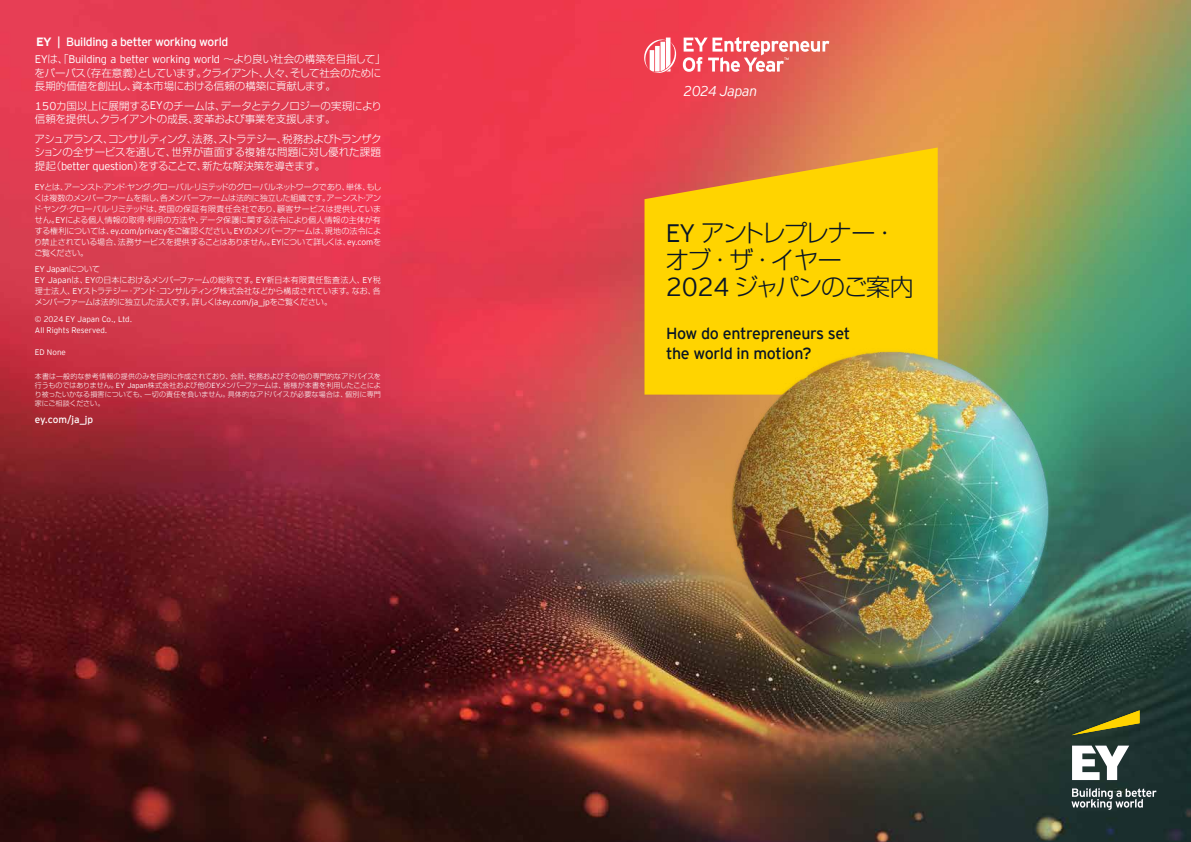
<style>
.page{position:relative;width:1191px;height:842px;background:#fff}
.page>*{position:absolute;margin:0;border:0;box-sizing:border-box;transform-origin:0 0}
.t1{font:300 24px/27px "Shin Go Pro";letter-spacing:-.065em;color:#081526}
.t2{font:16px/20px "EY Interstate";letter-spacing:-.02em;color:#081526}
.t3{font:italic 300 14.1px "EY Interstate";letter-spacing:-.02em;color:#fff}
.t4{font:12px "EY Interstate";letter-spacing:-.03em;color:#fff}
.t5{font:300 11px "EY Interstate";letter-spacing:-.02em;color:#fff}
.t6{font:300 10.5px/13.6px "Shin Go Pro";letter-spacing:-.025em;color:#fff}
.t7{font:10px "EY Interstate";color:#fff}
.t8{font:300 8.4px "EY Interstate";letter-spacing:-.025em;color:#fff}
.t9{font:300 8px/11px "Shin Go Pro";letter-spacing:-.02em;color:#fff;text-align:justify}
.t10{font:300 8px/11px "EY Interstate";color:#fff}
.t11{font:300 7px/9px "Shin Go Pro";letter-spacing:.01em;color:#fff;text-align:justify}
.s1{font-weight:700}
.s2{font-family:"Shin Go Pro";font-size:10.5px}
.s3{font-family:"EY Interstate";font-size:11.3px}
.s4{font-family:"EY Interstate";font-size:11px}
.s5{font-family:"EY Interstate";font-size:8.4px}
.s6{font-family:"Shin Go Pro";font-size:8px}
.s7{font-family:"EY Interstate";font-size:7.3px}
.s8{font-family:"EY Interstate";font-size:25.2px}
.s9{font-family:"EY Interstate";font-size:25.9px}
</style>
<div class="page">
<img style="left:0;top:0;width:1191px;height:842px">
<svg style="left:644px;top:147px;width:293px;height:116px;background:#f6b912"></svg>
<svg style="left:642px;top:38px;width:34px;height:37px"></svg>
<svg style="left:683px;top:37px;width:146px;height:35px"></svg>
<img style="left:599px;top:263px;width:592px;height:548px">
<h3 class="t4" style="left:36px;top:33px;width:194px"><span class="s1">EY</span> | Building a better working world</h3>
<h3 class="t5" style="left:35px;top:51px;width:352px">EY<span class="s2">は、「</span>Building a better working world <span class="s2">～より良い社会の構築を目指して」</span></h3>
<h3 class="t6" style="left:35px;top:65px;width:348px">をパーパス（存在意義）としています。クライアント、人々、そして社会のために長期的価値を創出し、資本市場における信頼の構築に貢献します。</h3>
<h3 class="t6" style="left:35px;top:97px;width:348px"><span class="s3">150</span>カ国以上に展開する<span class="s4">EY</span>のチームは、データとテクノロジーの実現により信頼を提供し、クライアントの成長、変革および事業を支援します。</h3>
<h3 class="t6" style="left:35px;top:130px;width:348px;text-align:justify">アシュアランス、コンサルティング、法務、ストラテジー、税務およびトランザクションの全サービスを通して、世界が直面する複雑な問題に対し優れた課題提起（<span class="s4">better question</span>）をすることで、新たな解決策を導きます。</h3>
<p class="t9" style="left:33px;top:180px;width:350px"><span class="s5">EY</span>とは、アーンスト・アンド・ヤング・グローバル・リミテッドのグローバルネットワークであり、単体、もしくは複数のメンバーファームを指し、各メンバーファームは法的に独立した組織です。アーンスト・アンド・ヤング・グローバル・リミテッドは、英国の保証有限責任会社であり、顧客サービスは提供していません。<span class="s5">EY</span>による個人情報の取得・利用の方法や、データ保護に関する法令により個人情報の主体が有する権利については、<span class="s5">ey.com/privacy</span>をご確認ください。<span class="s5">EY</span>のメンバーファームは、現地の法令により禁止されている場合、法務サービスを提供することはありません。<span class="s5">EY</span>について詳しくは、<span class="s5">ey.com</span>をご覧ください。</p>
<p class="t8" style="left:35px;top:263px;width:67px">EY Japan<span class="s6">について</span></p>
<p class="t9" style="left:35px;top:274px;width:348px"><span class="s5">EY Japan</span>は、<span class="s5">EY</span>の日本におけるメンバーファームの総称です。<span class="s5">EY</span>新日本有限責任監査法人、<span class="s5">EY</span>税理士法人、<span class="s5">EY</span>ストラテジー・アンド・コンサルティング株式会社などから構成されています。なお、各メンバーファームは法的に独立した法人です。詳しくは<span class="s5">ey.com/ja_jp</span>をご覧ください。</p>
<p class="t10" style="left:35px;top:313px;width:99px">© 2024 EY Japan Co., Ltd.<br>All Rights Reserved.</p>
<p class="t10" style="left:35px;top:346px;width:32px">ED None</p>
<p class="t11" style="left:35px;top:371px;width:347px">本書は一般的な参考情報の提供のみを目的に作成されており、会計、税務およびその他の専門的なアドバイスを行うものではありません。<span class="s7">EY Japan</span>株式会社および他の<span class="s7">EY</span>メンバーファームは、皆様が本書を利用したことにより被ったいかなる損害についても、一切の責任を負いません。具体的なアドバイスが必要な場合は、個別に専門家にご相談ください。</p>
<p class="t7" style="left:35px;top:412px;width:60px">ey.com/ja_jp</p>
<h3 class="t3" style="left:683px;top:81px;width:75px">2024 Japan</h3>
<h1 class="t1" style="left:665px;top:217px;width:250px"><span class="s8">EY</span> アントレプレナー・オブ・ザ・イヤー<br><span class="s9">2024</span> ジャパンのご案内</h1>
<h2 class="t2" style="left:666px;top:323px;width:186px">How do entrepreneurs set the world in motion?</h2>
</div>
